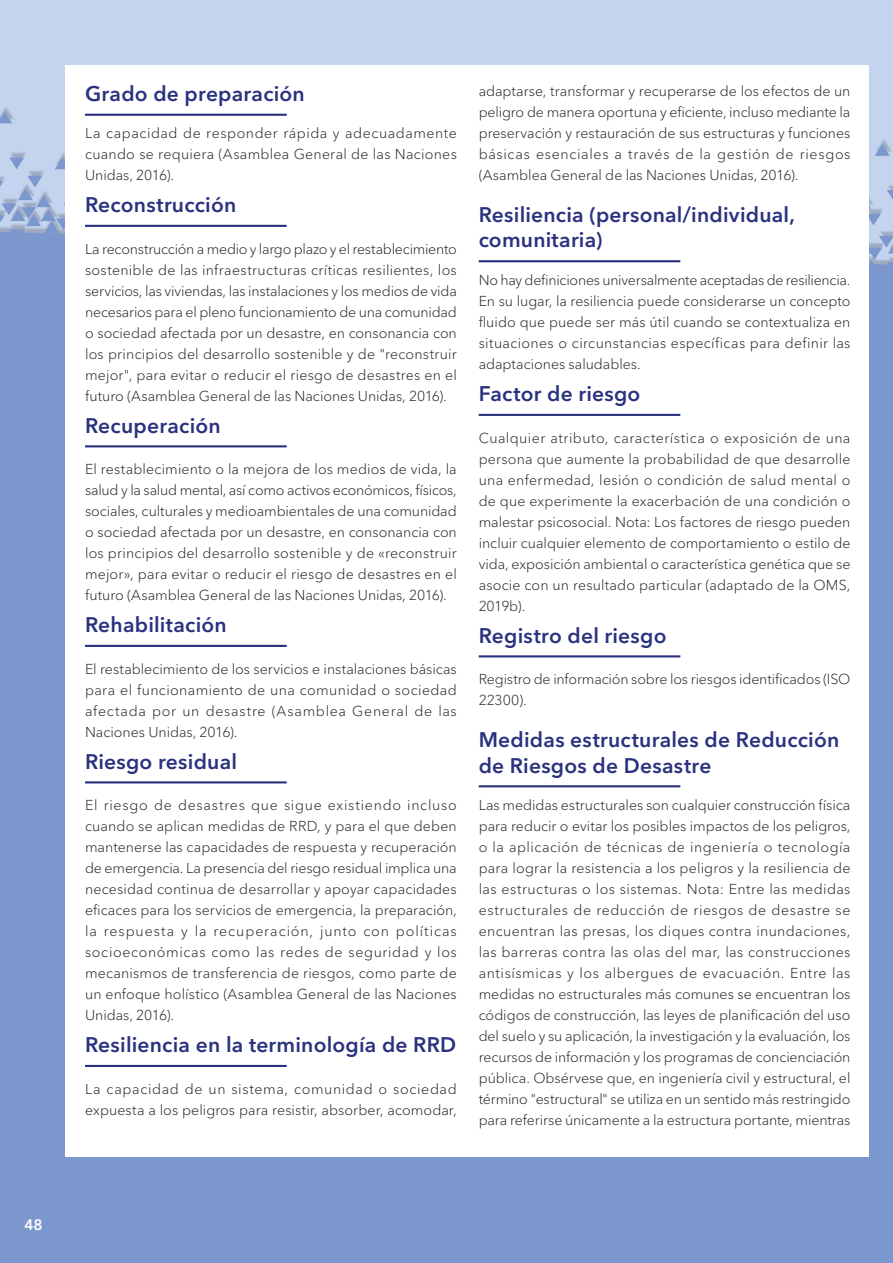
<style>
.page{position:relative;width:893px;height:1263px;background:#c4d4ef}
.page>*{position:absolute;margin:0;border:0;box-sizing:border-box;transform-origin:0 0}
.t1{font:600 21px/25.2px "Avenir Next LT Pro";letter-spacing:.01em;color:#2a327f}
.t2{font:600 15px "Avenir Next LT Pro";color:#fff}
.t3{font:300 14.25px/21px "Avenir Next LT Pro";letter-spacing:.005em;color:#272727;text-align:justify}
</style>
<div class="page">
<div style="left:0;top:112px;width:893px;height:1151px;background:#7b97ce"></div>
<div style="left:65px;top:66px;width:804px;height:1091px;background:#fff"></div>
<hr style="left:85px;top:114px;width:202px;height:2px;background:#2a327f">
<hr style="left:85px;top:225px;width:202px;height:2px;background:#2a327f">
<hr style="left:85px;top:445px;width:202px;height:2px;background:#2a327f">
<hr style="left:85px;top:645px;width:202px;height:2px;background:#2a327f">
<hr style="left:85px;top:781px;width:202px;height:2px;background:#2a327f">
<hr style="left:85px;top:1065px;width:202px;height:2px;background:#2a327f">
<hr style="left:479px;top:260px;width:201px;height:2px;background:#2a327f">
<hr style="left:479px;top:414px;width:201px;height:2px;background:#2a327f">
<hr style="left:479px;top:655px;width:201px;height:2px;background:#2a327f">
<hr style="left:479px;top:785px;width:201px;height:2px;background:#2a327f">
<p class="t2" style="left:25px;top:1216px;width:20px">48</p>
<h1 class="t1" style="left:85px;top:81px;width:221px">Grado de preparación</h1>
<p class="t3" style="left:85px;top:123px;width:373px">La capacidad de responder rápida y adecuadamente cuando se requiera (Asamblea General de las Naciones Unidas, 2016).</p>
<h1 class="t1" style="left:85px;top:192px;width:153px">Reconstrucción</h1>
<p class="t3" style="left:85px;top:238px;width:373px">La reconstrucción a medio y largo plazo y el restablecimiento sostenible de las infraestructuras críticas resilientes, los servicios, las viviendas, las instalaciones y los medios de vida necesarios para el pleno funcionamiento de una comunidad o sociedad afectada por un desastre, en consonancia con los principios del desarrollo sostenible y de "reconstruir mejor", para evitar o reducir el riesgo de desastres en el futuro (Asamblea General de las Naciones Unidas, 2016).</p>
<h1 class="t1" style="left:85px;top:412px;width:137px">Recuperación</h1>
<p class="t3" style="left:85px;top:459px;width:373px">El restablecimiento o la mejora de los medios de vida, la salud y la salud mental, así como activos económicos, físicos, sociales, culturales y medioambientales de una comunidad o sociedad afectada por un desastre, en consonancia con los principios del desarrollo sostenible y de «reconstruir mejor», para evitar o reducir el riesgo de desastres en el futuro (Asamblea General de las Naciones Unidas, 2016).</p>
<h1 class="t1" style="left:85px;top:612px;width:143px">Rehabilitación</h1>
<p class="t3" style="left:85px;top:658px;width:373px">El restablecimiento de los servicios e instalaciones básicas para el funcionamiento de una comunidad o sociedad afectada por un desastre (Asamblea General de las Naciones Unidas, 2016).</p>
<h1 class="t1" style="left:85px;top:748px;width:154px">Riesgo residual</h1>
<p class="t3" style="left:85px;top:795px;width:373px">El riesgo de desastres que sigue existiendo incluso cuando se aplican medidas de RRD, y para el que deben mantenerse las capacidades de respuesta y recuperación de emergencia. La presencia del riesgo residual implica una necesidad continua de desarrollar y apoyar capacidades eficaces para los servicios de emergencia, la preparación, la respuesta y la recuperación, junto con políticas socioeconómicas como las redes de seguridad y los mecanismos de transferencia de riesgos, como parte de un enfoque holístico (Asamblea General de las Naciones Unidas, 2016).</p>
<h1 class="t1" style="left:85px;top:1032px;width:373px">Resiliencia en la terminología de RRD</h1>
<p class="t3" style="left:85px;top:1078px;width:373px">La capacidad de un sistema, comunidad o sociedad expuesta a los peligros para resistir, absorber, acomodar,</p>
<p class="t3" style="left:479px;top:81px;width:373px">adaptarse, transformar y recuperarse de los efectos de un peligro de manera oportuna y eficiente, incluso mediante la preservación y restauración de sus estructuras y funciones básicas esenciales a través de la gestión de riesgos (Asamblea General de las Naciones Unidas, 2016).</p>
<h1 class="t1" style="left:479px;top:202px;width:318px">Resiliencia (personal/individual, comunitaria)</h1>
<p class="t3" style="left:479px;top:270px;width:373px">No hay definiciones universalmente aceptadas de resiliencia.<br>En su lugar, la resiliencia puede considerarse un concepto fluido que puede ser más útil cuando se contextualiza en situaciones o circunstancias específicas para definir las adaptaciones saludables.</p>
<h1 class="t1" style="left:479px;top:381px;width:163px">Factor de riesgo</h1>
<p class="t3" style="left:479px;top:427px;width:373px">Cualquier atributo, característica o exposición de una persona que aumente la probabilidad de que desarrolle una enfermedad, lesión o condición de salud mental o de que experimente la exacerbación de una condición o malestar psicosocial. Nota: Los factores de riesgo pueden incluir cualquier elemento de comportamiento o estilo de vida, exposición ambiental o característica genética que se asocie con un resultado particular (adaptado de la OMS, 2019b).</p>
<h1 class="t1" style="left:479px;top:622px;width:189px">Registro del riesgo</h1>
<p class="t3" style="left:479px;top:669px;width:373px">Registro de información sobre los riesgos identificados (ISO<br>22300).</p>
<h1 class="t1" style="left:479px;top:727px;width:362px">Medidas estructurales de Reducción de Riesgos de Desastre</h1>
<p class="t3" style="left:479px;top:795px;width:373px">Las medidas estructurales son cualquier construcción física para reducir o evitar los posibles impactos de los peligros, o la aplicación de técnicas de ingeniería o tecnología para lograr la resistencia a los peligros y la resiliencia de las estructuras o los sistemas. Nota: Entre las medidas estructurales de reducción de riesgos de desastre se encuentran las presas, los diques contra inundaciones, las barreras contra las olas del mar, las construcciones antisísmicas y los albergues de evacuación. Entre las medidas no estructurales más comunes se encuentran los códigos de construcción, las leyes de planificación del uso del suelo y su aplicación, la investigación y la evaluación, los recursos de información y los programas de concienciación pública. Obsérvese que, en ingeniería civil y estructural, el término "estructural" se utiliza en un sentido más restringido para referirse únicamente a la estructura portante, mientras</p>
</div>
